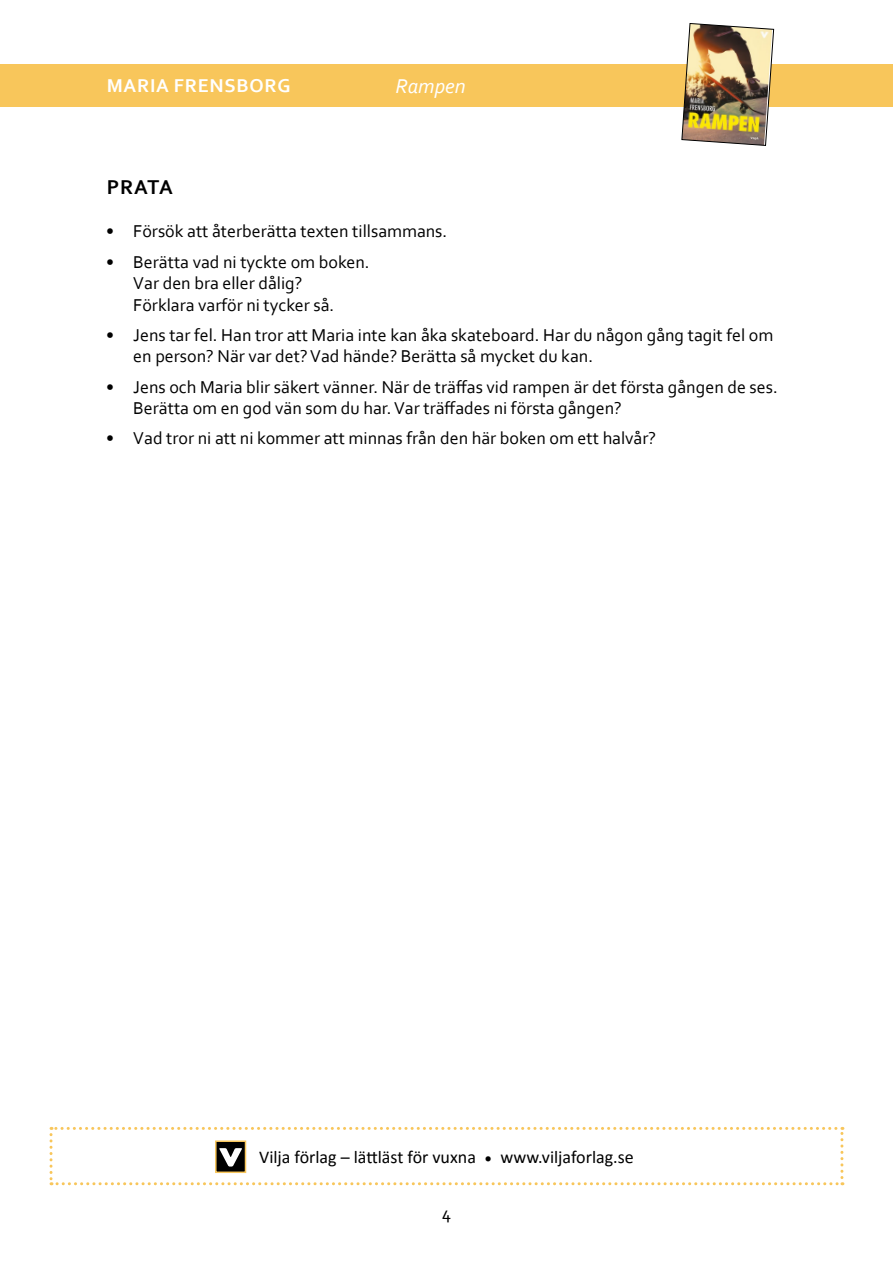
<style>
.page{position:relative;width:893px;height:1263px;background:#fff}
.page>*{position:absolute;margin:0;border:0;box-sizing:border-box;transform-origin:0 0}
.t1{font:italic 21px "Corbel";color:#fff}
.t2{font:700 21px "Corbel";letter-spacing:.01em;color:#000}
.t3{font:700 19.5px "Corbel";letter-spacing:.04em;color:#fff}
.t4{font:18px/21.6px "Corbel";color:#000}
.t5{font:18px "Calibri";color:#000}
</style>
<div class="page">
<div style="left:0;top:64px;width:893px;height:42px;background:#f8c65b"></div>
<svg style="left:50px;top:1127px;width:793px;height:58px"></svg>
<div style="left:215px;top:1140px;width:31px;height:33px;border:2px solid #f8c65b"></div>
<img style="left:682px;top:23px;width:92px;height:123px">
<p class="t3" style="left:107px;top:74px;width:186px">MARIA FRENSBORG</p>
<p class="t1" style="left:395px;top:73px;width:72px">Rampen</p>
<p class="t2" style="left:107px;top:174px;width:68px">PRATA</p>
<p class="t4" style="left:106px;top:220px;width:343px">• Försök att återberätta texten tillsammans.</p>
<p class="t4" style="left:133px;top:250px;width:238px;text-indent:-27px">• Berätta vad ni tyckte om boken.<br>Var den bra eller dålig?<br>Förklara varför ni tycker så.</p>
<p class="t4" style="left:133px;top:324px;width:642px;text-indent:-27px">• Jens tar fel. Han tror att Maria inte kan åka skateboard. Har du någon gång tagit fel om en person? När var det? Vad hände? Berätta så mycket du kan.</p>
<p class="t4" style="left:133px;top:375px;width:646px;text-indent:-27px">• Jens och Maria blir säkert vänner. När de träffas vid rampen är det första gången de ses.<br>Berätta om en god vän som du har. Var träffades ni första gången?</p>
<p class="t4" style="left:106px;top:427px;width:551px">• Vad tror ni att ni kommer att minnas från den här boken om ett halvår?</p>
<p class="t5" style="left:259px;top:1144px;width:376px">Vilja förlag – lättläst för vuxna <sub>•</sub> www.viljaforlag.se</p>
<p class="t4" style="left:442px;top:1202px;width:11px">4</p>
</div>
